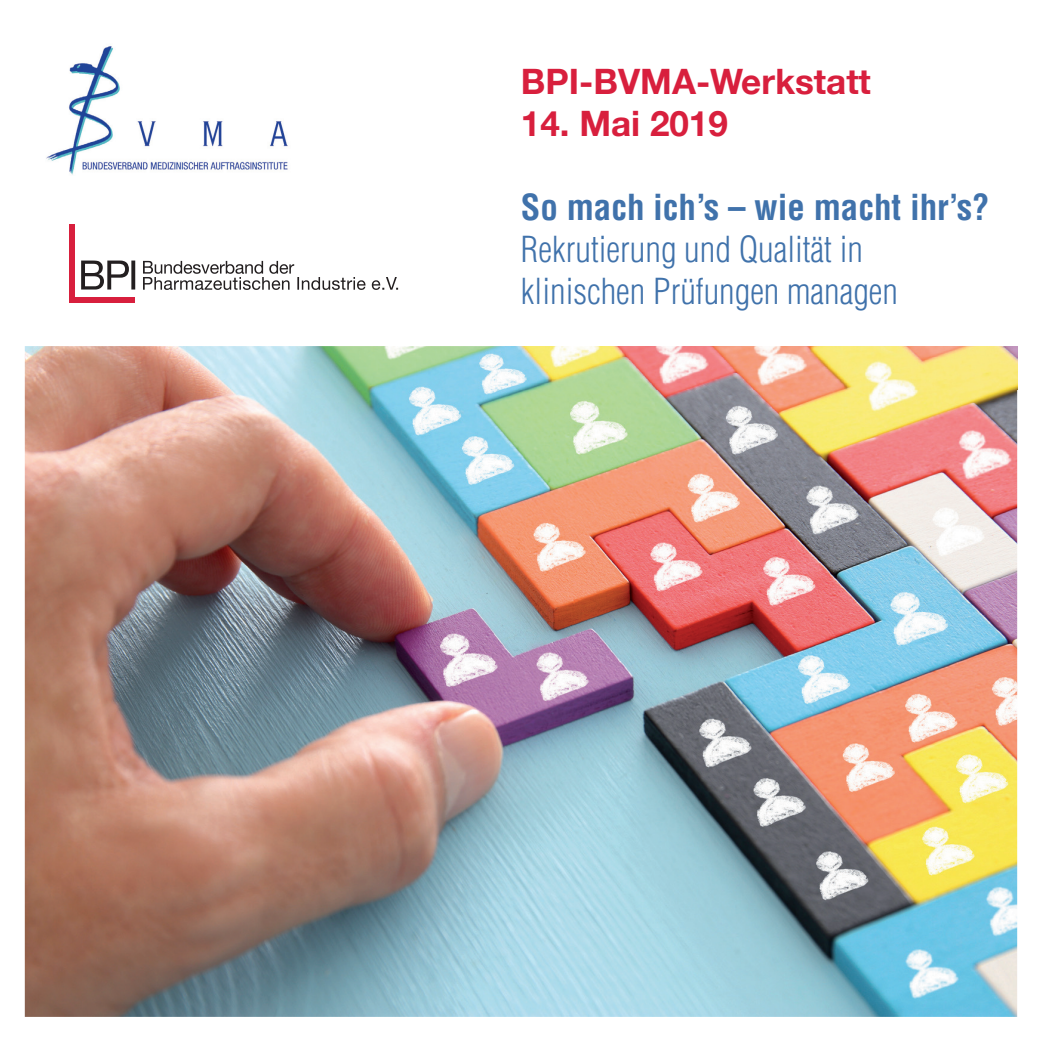
<style>
.page{position:relative;width:1042px;height:1042px;background:#fff}
.page>*{position:absolute;margin:0;border:0;box-sizing:border-box;transform-origin:0 0}
.t1{font:300 condensed 35px/42px "Helvetica";color:#4072ab}
.t2{font:700 35px "Helvetica Neue";color:#d81f3d}
.t3{font:700 condensed 35px "Helvetica";color:#4072ab}
</style>
<div class="page">
<img style="left:25px;top:346px;width:992px;height:671px">
<div style="left:69px;top:224px;width:6px;height:79px;background:#d81f3d"></div>
<div style="left:69px;top:297px;width:66px;height:6px;background:#d81f3d"></div>
<svg style="left:81px;top:260px;width:54px;height:29px"></svg>
<svg style="left:143px;top:261px;width:255px;height:29px"></svg>
<img style="left:505px;top:346px;width:512px;height:43px">
<img style="left:46px;top:46px;width:242px;height:129px">
<p class="t2" style="left:521px;top:54px;width:351px">BPI-BVMA-Werkstatt</p>
<p class="t2" style="left:521px;top:96px;width:208px">14. Mai 2019</p>
<p class="t3" style="left:521px;top:186px;width:470px">So mach ich’s – wie macht ihr’s?</p>
<p class="t1" style="left:521px;top:228px;width:379px">Rekrutierung und Qualität in klinischen Prüfungen managen</p>
</div>
